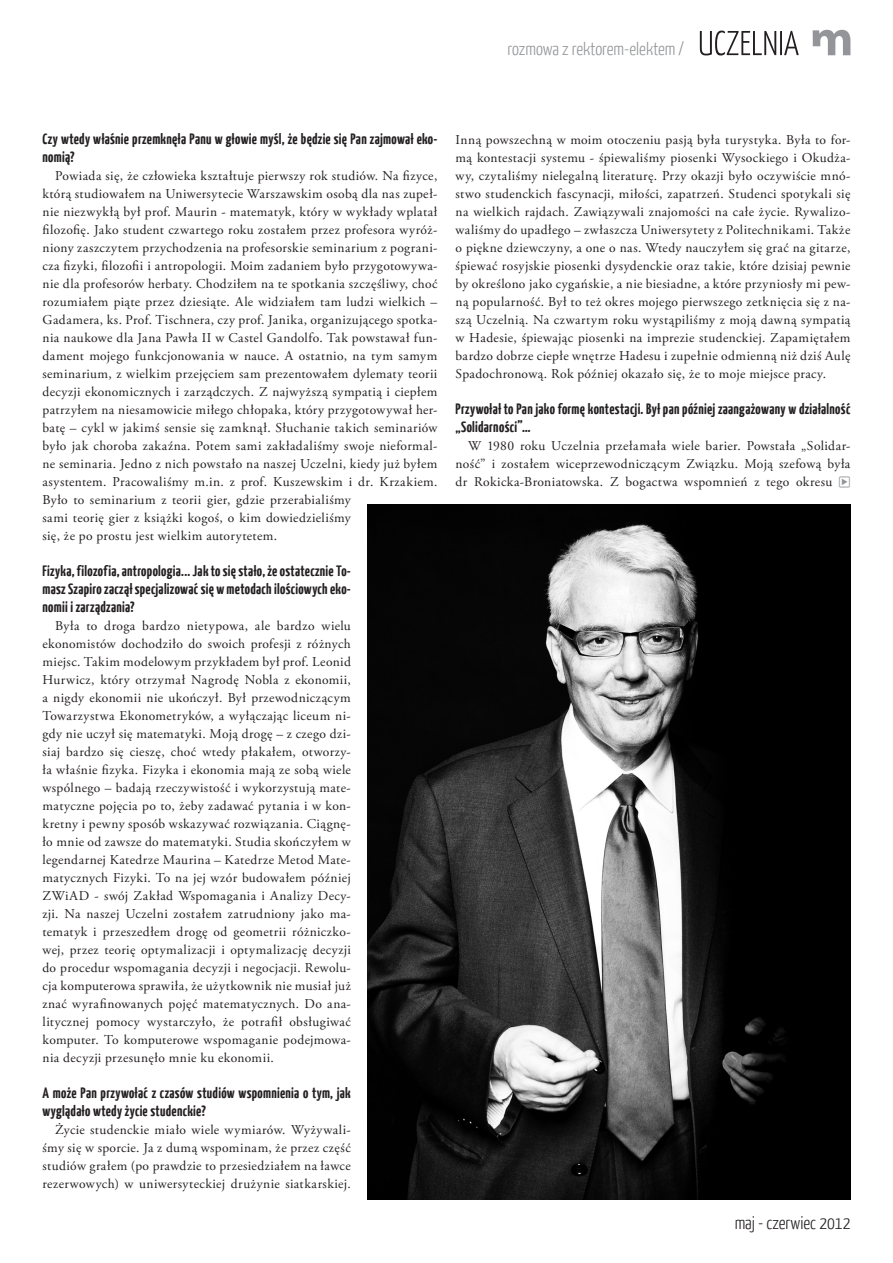
<style>
.page{position:relative;width:893px;height:1263px;background:#fff}
.page>*{position:absolute;margin:0;border:0;box-sizing:border-box;transform-origin:0 0}
.t1{font:300 18px "Yanone Kaffeesatz";color:#939598}
.t2{font:300 18px "Yanone Kaffeesatz";color:#231f20}
.Tekst_standardowy{font:700 15px/18px "Yanone Kaffeesatz";letter-spacing:.02em;color:#231f20}
.Tekst_standardowy-2{font:13.5px/18px "Adobe Garamond Pro";letter-spacing:.03em;color:#231f20;text-align:justify}
.s1{font-family:"Magiel Special Font";color:#939598}
</style>
<div class="page">
<img style="left:368px;top:505px;width:482px;height:694px">
<svg style="left:813px;top:30px;width:37px;height:25px"></svg>
<svg style="left:700px;top:31px;width:99px;height:25px"></svg>
<p class="t1" style="left:507px;top:37px;width:178px">rozmowa z rektorem-elektem /</p>
<p class="Tekst_standardowy" style="left:43px;top:129px;width:396px">Czy wtedy właśnie przemknęła Panu w głowie myśl, że będzie się Pan zajmował eko&shy;nomią?</p>
<p class="Tekst_standardowy-2" style="left:43px;top:167px;width:396px;text-align:left;text-indent:13px">Powiada się, że człowieka kształtuje pierwszy rok studiów. Na fizyce, którą studiowałem na Uniwersytecie Warszawskim osobą dla nas zupeł&shy;nie niezwykłą był prof. Maurin - matematyk, który w wykłady wplatał filozofię. Jako student czwartego roku zostałem przez profesora wyróż&shy;niony zaszczytem przychodzenia na profesorskie seminarium z pograni&shy;cza fizyki, filozofii i antropologii. Moim zadaniem było przygotowywa&shy;nie dla profesorów herbaty. Chodziłem na te spotkania szczęśliwy, choć rozumiałem piąte przez dziesiąte. Ale widziałem tam ludzi wielkich – Gadamera, ks. Prof. Tischnera, czy prof. Janika, organizującego spotka&shy;nia naukowe dla Jana Pawła II w Castel Gandolfo. Tak powstawał fun&shy;dament mojego funkcjonowania w nauce. A ostatnio, na tym samym seminarium, z wielkim przejęciem sam prezentowałem dylematy teorii decyzji ekonomicznych i zarządczych. Z najwyższą sympatią i ciepłem patrzyłem na niesamowicie miłego chłopaka, który przygotowywał her&shy;batę – cykl w jakimś sensie się zamknął. Słuchanie takich seminariów było jak choroba zakaźna. Potem sami zakładaliśmy swoje nieformal&shy;ne seminaria. Jedno z nich powstało na naszej Uczelni, kiedy już byłem asystentem. Pracowaliśmy m.in. z prof. Kuszewskim i dr. Krzakiem.<br>Było to seminarium z teorii gier, gdzie przerabialiśmy<br>sami teorię gier z książki kogoś, o kim dowiedzieliśmy<br>się, że po prostu jest wielkim autorytetem.</p>
<p class="Tekst_standardowy" style="left:43px;top:561px;width:310px;text-align:justify">Fizyka, filozofia, antropologia... Jak to się stało, że ostatecznie To&shy;masz Szapiro zaczął specjalizować się w metodach ilościowych eko&shy;nomii i zarządzania?</p>
<p class="Tekst_standardowy-2" style="left:43px;top:617px;width:310px;text-indent:13px">Była to droga bardzo nietypowa, ale bardzo wielu ekonomistów dochodziło do swoich profesji z różnych miejsc. Takim modelowym przykładem był prof. Leonid Hurwicz, który otrzymał Nagrodę Nobla z ekonomii, a nigdy ekonomii nie ukończył. Był przewodniczącym Towarzystwa Ekonometryków, a wyłączając liceum ni&shy;gdy nie uczył się matematyki. Moją drogę – z czego dzi&shy;siaj bardzo się cieszę, choć wtedy płakałem, otworzy&shy;ła właśnie fizyka. Fizyka i ekonomia mają ze sobą wiele wspólnego – badają rzeczywistość i wykorzystują mate&shy;matyczne pojęcia po to, żeby zadawać pytania i w kon&shy;kretny i pewny sposób wskazywać rozwiązania. Ciągnę&shy;ło mnie od zawsze do matematyki. Studia skończyłem w legendarnej Katedrze Maurina – Katedrze Metod Mate&shy;matycznych Fizyki. To na jej wzór budowałem później ZWiAD - swój Zakład Wspomagania i Analizy Decy&shy;zji. Na naszej Uczelni zostałem zatrudniony jako ma&shy;tematyk i przeszedłem drogę od geometrii różniczko&shy;wej, przez teorię optymalizacji i optymalizację decyzji do procedur wspomagania decyzji i negocjacji. Rewolu&shy;cja komputerowa sprawiła, że użytkownik nie musiał już znać wyrafinowanych pojęć matematycznych. Do ana&shy;litycznej pomocy wystarczyło, że potrafił obsługiwać komputer. To komputerowe wspomaganie podejmowa&shy;nia decyzji przesunęło mnie ku ekonomii.</p>
<p class="Tekst_standardowy" style="left:43px;top:1083px;width:310px">A może Pan przywołać z czasów studiów wspomnienia o tym, jak wyglądało wtedy życie studenckie?</p>
<p class="Tekst_standardowy-2" style="left:43px;top:1121px;width:310px;text-indent:13px">Życie studenckie miało wiele wymiarów. Wyżywali&shy;śmy się w sporcie. Ja z dumą wspominam, że przez część studiów grałem (po prawdzie to przesiedziałem na ławce rezerwowych) w uniwersyteckiej drużynie siatkarskiej.</p>
<p class="Tekst_standardowy-2" style="left:455px;top:131px;width:396px">Inną powszechną w moim otoczeniu pasją była turystyka. Była to for&shy;mą kontestacji systemu - śpiewaliśmy piosenki Wysockiego i Okudża&shy;wy, czytaliśmy nielegalną literaturę. Przy okazji było oczywiście mnó&shy;stwo studenckich fascynacji, miłości, zapatrzeń. Studenci spotykali się na wielkich rajdach. Zawiązywali znajomości na całe życie. Rywalizo&shy;waliśmy do upadłego – zwłaszcza Uniwersytety z Politechnikami. Także o piękne dziewczyny, a one o nas. Wtedy nauczyłem się grać na gitarze, śpiewać rosyjskie piosenki dysydenckie oraz takie, które dzisiaj pewnie by określono jako cygańskie, a nie biesiadne, a które przyniosły mi pew&shy;ną popularność. Był to też okres mojego pierwszego zetknięcia się z na&shy;szą Uczelnią. Na czwartym roku wystąpiliśmy z moją dawną sympatią w Hadesie, śpiewając piosenki na imprezie studenckiej. Zapamiętałem bardzo dobrze ciepłe wnętrze Hadesu i zupełnie odmienną niż dziś Aulę Spadochronową. Rok później okazało się, że to moje miejsce pracy.</p>
<p class="Tekst_standardowy" style="left:455px;top:399px;width:396px">Przywołał to Pan jako formę kontestacji. Był pan później zaangażowany w działalność „Solidarności”…</p>
<p class="Tekst_standardowy-2" style="left:455px;top:437px;width:396px;text-indent:13px">W 1980 roku Uczelnia przełamała wiele barier. Powstała „Solidar&shy;ność” i zostałem wiceprzewodniczącym Związku. Moją szefową była dr Rokicka-Broniatowska. Z bogactwa wspomnień z tego okresu <span class="s1">1</span></p>
<p class="t2" style="left:735px;top:1212px;width:117px">maj - czerwiec 2012</p>
</div>
